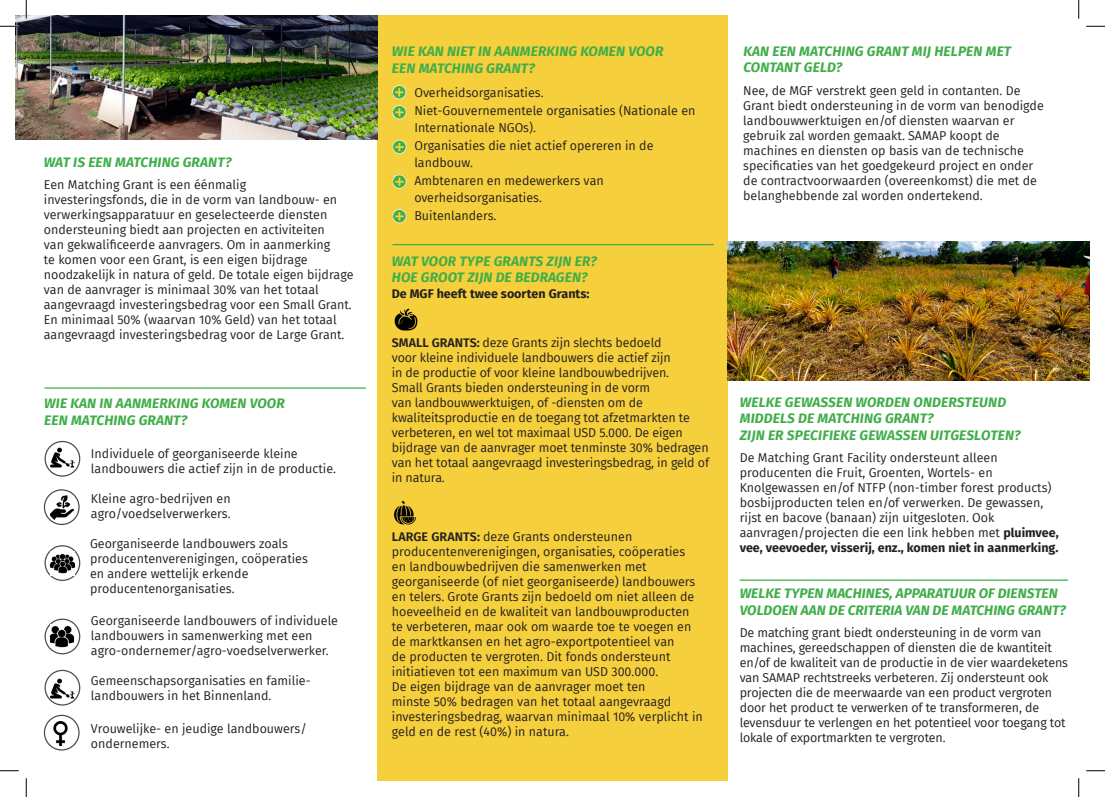
<style>
.page{position:relative;width:1105px;height:797px;background:#fff}
.page>*{position:absolute;margin:0;border:0;box-sizing:border-box;transform-origin:0 0}
.Heading{font:italic 700 13.75px/16.5px "Fira Sans";letter-spacing:.01em;color:#40ae49}
.Main_Text{font:12.5px/15px "Fira Sans";color:#231f20}
.t1{font:700 12.5px "Fira Sans";color:#231f20}
.s1{font-family:"Minion Pro";font-size:15px}
.s2{font-weight:600}
.s3{font-weight:700}
</style>
<div class="page">
<div style="left:377px;top:16px;width:351px;height:765px;background:#f6cf3c"></div>
<svg style="left:45px;top:441px;width:35px;height:35px"></svg>
<div style="left:45px;top:441px;width:35px;height:35px;border:1px solid #4b4c4d;border-radius:50%"></div>
<svg style="left:44px;top:490px;width:35px;height:34px"></svg>
<div style="left:44px;top:489px;width:36px;height:36px;border:1px solid #4b4c4d;border-radius:50%"></div>
<svg style="left:45px;top:546px;width:35px;height:34px"></svg>
<div style="left:45px;top:545px;width:35px;height:36px;border:1px solid #4b4c4d;border-radius:50%"></div>
<svg style="left:45px;top:619px;width:35px;height:34px"></svg>
<div style="left:45px;top:618px;width:35px;height:36px;border:1px solid #4b4c4d;border-radius:50%"></div>
<svg style="left:45px;top:670px;width:35px;height:35px"></svg>
<div style="left:45px;top:669px;width:35px;height:36px;border:1px solid #4b4c4d;border-radius:50%"></div>
<img style="left:51px;top:447px;width:23px;height:23px">
<img style="left:50px;top:495px;width:23px;height:24px">
<img style="left:51px;top:551px;width:23px;height:24px">
<img style="left:50px;top:624px;width:23px;height:23px">
<img style="left:51px;top:676px;width:23px;height:23px">
<div style="left:392px;top:85px;width:14px;height:14px;border:1px solid #fff;border-radius:50%"></div>
<svg style="left:393px;top:86px;width:12px;height:12px"></svg>
<img style="left:16px;top:16px;width:361px;height:124px">
<svg style="left:44px;top:715px;width:35px;height:35px"></svg>
<div style="left:44px;top:714px;width:36px;height:36px;border:1px solid #4b4c4d;border-radius:50%"></div>
<img style="left:49px;top:721px;width:23px;height:24px">
<img style="left:394px;top:308px;width:24px;height:23px">
<img style="left:728px;top:241px;width:361px;height:140px">
<hr style="left:392px;top:244px;width:322px;height:1px;background:#40ae49">
<img style="left:393px;top:500px;width:24px;height:25px">
<div style="left:392px;top:105px;width:14px;height:14px;border:1px solid #fff;border-radius:50%"></div>
<svg style="left:393px;top:106px;width:13px;height:13px"></svg>
<div style="left:392px;top:140px;width:14px;height:14px;border:1px solid #fff;border-radius:50%"></div>
<svg style="left:393px;top:141px;width:13px;height:12px"></svg>
<div style="left:392px;top:175px;width:14px;height:13px;border:1px solid #fff;border-radius:50%"></div>
<svg style="left:393px;top:175px;width:13px;height:13px"></svg>
<div style="left:392px;top:209px;width:14px;height:14px;border:1px solid #fff;border-radius:50%"></div>
<svg style="left:393px;top:210px;width:13px;height:12px"></svg>
<hr style="left:740px;top:579px;width:328px;height:1px;background:#40ae49">
<hr style="left:45px;top:387px;width:321px;height:1px;background:#40ae49">
<svg style="left:0;top:25px;width:19px;height:2px"></svg>
<svg style="left:1086px;top:25px;width:19px;height:2px"></svg>
<svg style="left:0;top:770px;width:19px;height:1px"></svg>
<svg style="left:1086px;top:770px;width:19px;height:1px"></svg>
<svg style="left:25px;top:0;width:2px;height:19px"></svg>
<svg style="left:25px;top:778px;width:2px;height:19px"></svg>
<svg style="left:1078px;top:0;width:1px;height:19px"></svg>
<svg style="left:1078px;top:778px;width:1px;height:19px"></svg>
<p class="Heading" style="left:44px;top:153px;width:189px">WAT IS EEN MATCHING GRANT?</p>
<p class="Main_Text" style="left:44px;top:177px;width:311px">Een Matching Grant is een éénmalig<br>investeringsfonds, die in de vorm van landbouw- en verwerkingsapparatuur en geselecteerde diensten ondersteuning biedt aan projecten en activiteiten<br>van gekwalificeerde aanvragers. Om in aanmerking<br>te komen voor een Grant, is een eigen bijdrage noodzakelijk in natura of geld. De totale eigen bijdrage van de aanvrager is minimaal 30% van het totaal aangevraagd investeringsbedrag voor een Small Grant.<br>En minimaal 50% (waarvan 10% Geld) van het totaal aangevraagd investeringsbedrag voor de Large Grant.</p>
<p class="Heading" style="left:44px;top:394px;width:242px">WIE KAN IN AANMERKING KOMEN VOOR<br>EEN MATCHING GRANT?</p>
<p class="Main_Text" style="left:91px;top:445px;width:247px">Individuele of georganiseerde kleine landbouwers die actief zijn in de productie.</p>
<p class="Main_Text" style="left:91px;top:491px;width:141px">Kleine agro-bedrijven en agro/voedselverwerkers.</p>
<p class="Main_Text" style="left:90px;top:536px;width:219px">Georganiseerde landbouwers zoals producentenverenigingen, coöperaties en andere wettelijk erkende producentenorganisaties.</p>
<p class="Main_Text" style="left:91px;top:613px;width:249px">Georganiseerde landbouwers of individuele landbouwers in samenwerking met een agro-ondernemer/agro-voedselverwerker.</p>
<p class="Main_Text" style="left:91px;top:672px;width:221px">Gemeenschapsorganisaties en familie&shy;landbouwers in het Binnenland.</p>
<p class="Main_Text" style="left:91px;top:721px;width:217px">Vrouwelijke- en jeudige landbouwers/ ondernemers.</p>
<p class="Heading" style="left:392px;top:42px;width:273px">WIE KAN NIET IN AANMERKING KOMEN VOOR<br>EEN MATCHING GRANT?</p>
<p class="Main_Text" style="left:392px;top:85px;width:153px"><span class="s1">•</span> Overheidsorganisaties.</p>
<p class="Main_Text" style="left:414px;top:101px;width:283px;line-height:17.5px;text-indent:-22px"><span class="s1">•</span> Niet-Gouvernementele organisaties (Nationale en<br>Internationale NGOs).</p>
<p class="Main_Text" style="left:414px;top:136px;width:241px;line-height:17.5px;text-indent:-22px"><span class="s1">•</span> Organisaties die niet actief opereren in de landbouw.</p>
<p class="Main_Text" style="left:414px;top:171px;width:191px;line-height:17.5px;text-indent:-22px"><span class="s1">•</span> Ambtenaren en medewerkers van overheidsorganisaties.</p>
<p class="Main_Text" style="left:392px;top:207px;width:106px"><span class="s1">•</span> Buitenlanders.</p>
<p class="Heading" style="left:392px;top:252px;width:206px">WAT VOOR TYPE GRANTS ZIJN ER?<br>HOE GROOT ZIJN DE BEDRAGEN?</p>
<p class="t1" style="left:392px;top:283px;width:199px">De MGF heeft twee soorten Grants:</p>
<p class="Main_Text" style="left:392px;top:335px;width:319px"><span class="s2">SMALL GRANTS:</span> deze Grants zijn slechts bedoeld<br>voor kleine individuele landbouwers die actief zijn<br>in de productie of voor kleine landbouwbedrijven.<br>Small Grants bieden ondersteuning in de vorm<br>van landbouwwerktuigen, of -diensten om de kwaliteitsproductie en de toegang tot afzetmarkten te verbeteren, en wel tot maximaal USD 5.000. De eigen bijdrage van de aanvrager moet tenminste 30% bedragen van het totaal aangevraagd investeringsbedrag, in geld of in natura.</p>
<p class="Main_Text" style="left:392px;top:529px;width:312px"><span class="s2">LARGE GRANTS:</span> deze Grants ondersteunen producentenverenigingen, organisaties, coöperaties<br>en landbouwbedrijven die samenwerken met georganiseerde (of niet georganiseerde) landbouwers en telers. Grote Grants zijn bedoeld om niet alleen de hoeveelheid en de kwaliteit van landbouwproducten te verbeteren, maar ook om waarde toe te voegen en de marktkansen en het agro-exportpotentieel van<br>de producten te vergroten. Dit fonds ondersteunt initiatieven tot een maximum van USD 300.000.<br>De eigen bijdrage van de aanvrager moet ten<br>minste 50% bedragen van het totaal aangevraagd investeringsbedrag, waarvan minimaal 10% verplicht in geld en de rest (40%) in natura.</p>
<p class="Heading" style="left:743px;top:42px;width:269px">KAN EEN MATCHING GRANT MIJ HELPEN MET<br>CONTANT GELD?</p>
<p class="Main_Text" style="left:743px;top:82px;width:302px">Nee, de MGF verstrekt geen geld in contanten. De Grant biedt ondersteuning in de vorm van benodigde landbouwwerktuigen en/of diensten waarvan er gebruik zal worden gemaakt. SAMAP koopt de machines en diensten op basis van de technische specificaties van het goedgekeurd project en onder de contractvoorwaarden (overeenkomst) die met de belanghebbende zal worden ondertekend.</p>
<p class="Heading" style="left:740px;top:392px;width:282px">WELKE GEWASSEN WORDEN ONDERSTEUND<br>MIDDELS DE MATCHING GRANT?<br>ZIJN ER SPECIFIEKE GEWASSEN UITGESLOTEN?</p>
<p class="Main_Text" style="left:740px;top:449px;width:320px">De Matching Grant Facility ondersteunt alleen producenten die Fruit, Groenten, Wortels- en Knolgewassen en/of NTFP (non-timber forest products) bosbijproducten telen en/of verwerken. De gewassen, rijst en bacove (banaan) zijn uitgesloten. Ook aanvragen/projecten die een link hebben met <span class="s3">pluimvee, vee, veevoeder, visserij, enz., komen niet in aanmerking.</span></p>
<p class="Heading" style="left:740px;top:584px;width:328px">WELKE TYPEN MACHINES, APPARATUUR OF DIENSTEN<br>VOLDOEN AAN DE CRITERIA VAN DE MATCHING GRANT?</p>
<p class="Main_Text" style="left:740px;top:624px;width:330px">De matching grant biedt ondersteuning in de vorm van machines, gereedschappen of diensten die de kwantiteit en/of de kwaliteit van de productie in de vier waardeketens van SAMAP rechtstreeks verbeteren. Zij ondersteunt ook projecten die de meerwaarde van een product vergroten door het product te verwerken of te transformeren, de levensduur te verlengen en het potentieel voor toegang tot lokale of exportmarkten te vergroten.</p>
</div>
